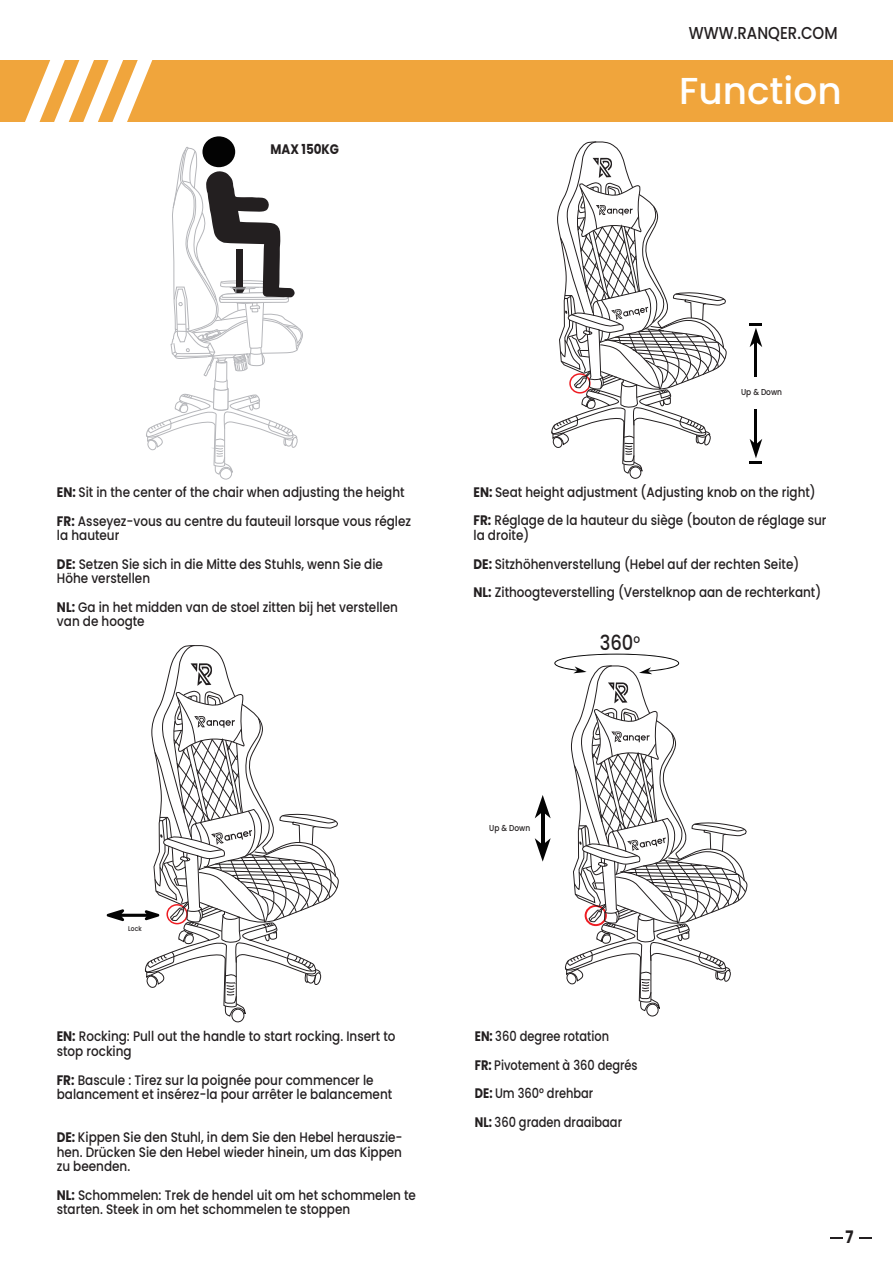
<style>
.page{position:relative;width:893px;height:1263px;background:#fff}
.page>*{position:absolute;margin:0;border:0;box-sizing:border-box;transform-origin:0 0}
.t1{font:500 37.5px "Poppins";color:#fff}
.t2{font:500 20.7px "Poppins";color:#231f20;scale:.87 1}
.t3{font:500 17.25px "Poppins";color:#231f20;scale:.87 1}
.t4{font:700 17.25px "Poppins";color:#231f20;scale:.87 1}
.t5{font:500 13.8px/28.8px "Poppins";color:#231f20;scale:.87 1}
.t6{font:500 13.8px/28.8px "Poppins";color:#231f20;scale:.83 1}
.t7{font:700 13.8px "Poppins";color:#231f20;scale:.87 1}
.t8{font:500 8.7px "Poppins";color:#231f20;scale:.87 1}
.t9{font:500 6.9px "Poppins";color:#231f20;scale:.87 1}
.s1{font-weight:700}
</style>
<div class="page">
<div style="left:0;top:60px;width:893px;height:61px;background:#f0a53c"></div>
<svg style="left:859px;top:1237px;width:13px;height:1px"></svg>
<svg style="left:830px;top:1237px;width:12px;height:1px"></svg>
<svg style="left:106px;top:909px;width:19px;height:12px"></svg>
<hr style="left:112px;top:914px;width:43px;height:2px;background:#030303">
<hr style="left:755px;top:336px;width:2px;height:40px;background:#030303">
<hr style="left:755px;top:409px;width:2px;height:41px;background:#030303">
<svg style="left:750px;top:323px;width:12px;height:24px"></svg>
<svg style="left:750px;top:439px;width:12px;height:24px"></svg>
<svg style="left:23px;top:60px;width:280px;height:420px"></svg>
<svg style="left:551px;top:141px;width:176px;height:338px"></svg>
<svg style="left:144px;top:645px;width:194px;height:378px"></svg>
<svg style="left:535px;top:654px;width:212px;height:363px"></svg>
<p class="t7" style="left:270px;top:141px;width:80px">MAX 150KG</p>
<p class="t3" style="left:689px;top:23px;width:172px">WWW.RANQER.COM</p>
<h1 class="t1" style="left:679px;top:69px;width:164px">Function</h1>
<p class="t5" style="left:57px;top:478px;width:408px"><span class="s1">EN:</span> Sit in the center of the chair when adjusting the height<br><span class="s1">FR:</span> Asseyez-vous au centre du fauteuil lorsque vous réglez</p>
<p class="t5" style="left:57px;top:521px;width:376px">la hauteur<br><span class="s1">DE:</span> Setzen Sie sich in die Mitte des Stuhls, wenn Sie die</p>
<p class="t5" style="left:57px;top:564px;width:393px">Höhe verstellen<br><span class="s1">NL:</span> Ga in het midden van de stoel zitten bij het verstellen</p>
<p class="t5" style="left:57px;top:607px;width:102px">van de hoogte</p>
<p class="t8" style="left:741px;top:387px;width:49px">Up &amp; Down</p>
<p class="t5" style="left:474px;top:477px;width:407px"><span class="s1">EN:</span> Seat height adjustment (Adjusting knob on the right)<br><span class="s1">FR:</span> Réglage de la hauteur du siège (bouton de réglage sur</p>
<p class="t5" style="left:474px;top:521px;width:401px">la droite)<br><span class="s1">DE:</span> Sitzhöhenverstellung (Hebel auf der rechten Seite)<br><span class="s1">NL:</span> Zithoogteverstelling (Verstelknop aan de rechterkant)</p>
<h2 class="t2" style="left:600px;top:631px;width:48px">360<sup>o</sup></h2>
<p class="t9" style="left:128px;top:924px;width:17px">Lock</p>
<p class="t5" style="left:57px;top:1029px;width:391px;line-height:14.4px"><span class="s1">EN:</span> Rocking: Pull out the handle to start rocking. Insert to stop rocking</p>
<p class="t5" style="left:57px;top:1072px;width:387px;line-height:14.4px"><span class="s1">FR:</span> Bascule : Tirez sur la poignée pour commencer le balancement et insérez-la pour arrêter le balancement</p>
<p class="t5" style="left:57px;top:1130px;width:399px;line-height:14.4px;text-align:justify"><span class="s1">DE:</span> Kippen Sie den Stuhl, in dem Sie den Hebel herauszie&shy;hen. Drücken Sie den Hebel wieder hinein, um das Kippen zu beenden.</p>
<p class="t5" style="left:57px;top:1188px;width:414px;line-height:14.4px"><span class="s1">NL:</span> Schommelen: Trek de hendel uit om het schommelen te starten. Steek in om het schommelen te stoppen</p>
<p class="t8" style="left:489px;top:822px;width:49px">Up &amp; Down</p>
<p class="t6" style="left:475px;top:1022px;width:198px"><span class="s1">EN:</span> 360 degree rotation<br><span class="s1">FR:</span> Pivotement à 360 degrés<br><span class="s1">DE:</span> Um 360° drehbar<br><span class="s1">NL:</span> 360 graden draaibaar</p>
<p class="t4" style="left:845px;top:1227px;width:11px">7</p>
</div>
